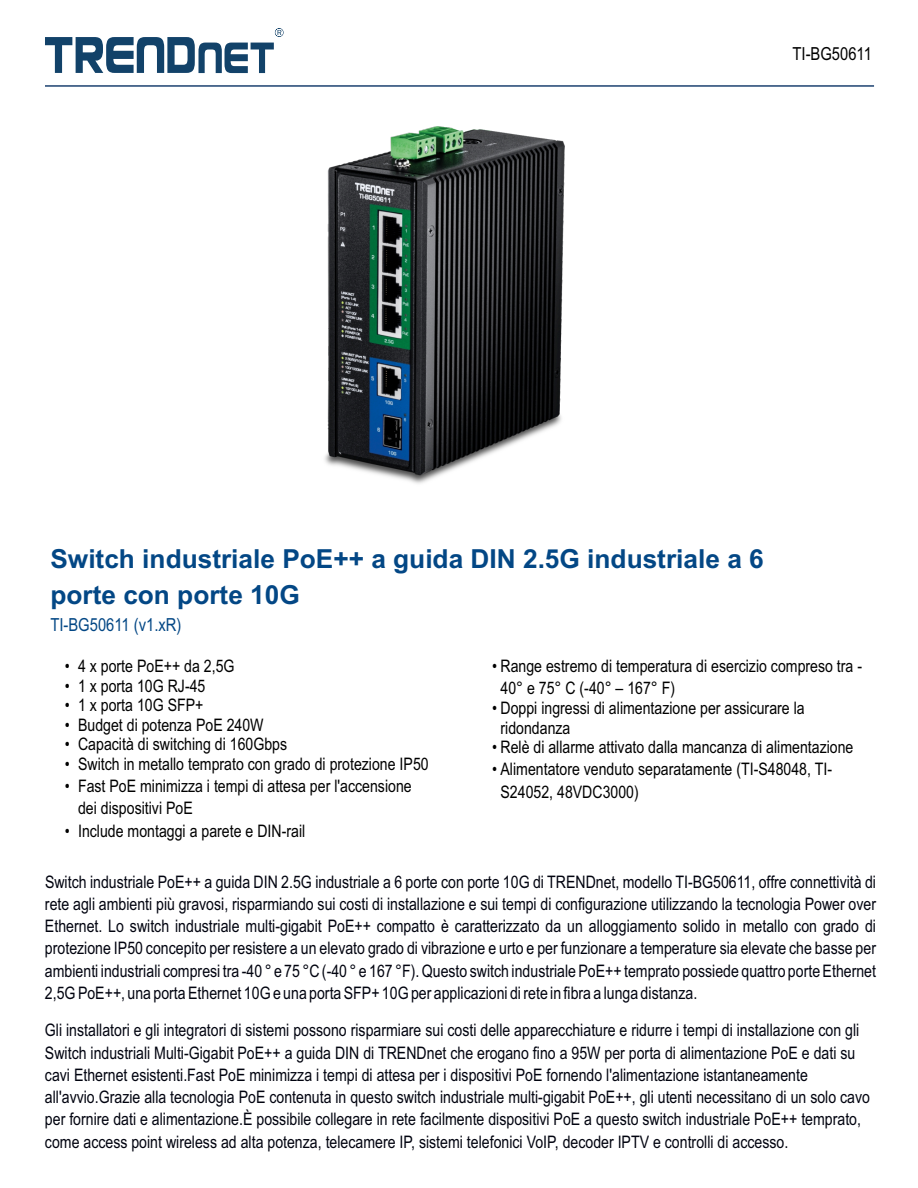
<style>
.page{position:relative;width:918px;height:1188px;background:#fff}
.page>*{position:absolute;margin:0;border:0;box-sizing:border-box;transform-origin:0 0}
.t1{font:700 26.25px/35.5px "Arial";color:#034785}
.t2{font:18px "Arial Narrow";color:#034785}
.t3{font:18px "Arial Narrow";color:#000}
.t4{font:17.25px/22.2px "Arial Narrow";color:#01030f;text-align:justify}
.t5{font:17.25px/22.2px "Arial Narrow";color:#000}
</style>
<div class="page">
<svg style="left:45px;top:28px;width:239px;height:45px"></svg>
<hr style="left:45px;top:85px;width:829px;height:2px;background:#31537d">
<img style="left:324px;top:126px;width:240px;height:358px">
<p class="t3" style="left:793px;top:47px;width:81px">TI-BG50611</p>
<h1 class="t1" style="left:50px;top:544px;width:715px">Switch industriale PoE++ a guida DIN 2.5G industriale a 6 porte con porte 10G</h1>
<p class="t2" style="left:50px;top:618px;width:132px">TI-BG50611 (v1.xR)</p>
<p class="t5" style="left:65px;top:657px;width:171px">• 4 x porte PoE++ da 2,5G</p>
<p class="t5" style="left:65px;top:676px;width:142px">• 1 x porta 10G RJ-45</p>
<p class="t5" style="left:65px;top:696px;width:140px">• 1 x porta 10G SFP+</p>
<p class="t5" style="left:65px;top:715px;width:200px">• Budget di potenza PoE 240W</p>
<p class="t5" style="left:65px;top:735px;width:224px">• Capacità di switching di 160Gbps</p>
<p class="t5" style="left:65px;top:754px;width:365px">• Switch in metallo temprato con grado di protezione IP50</p>
<p class="t5" style="left:78px;top:777px;width:335px;text-indent:-13px">• Fast PoE minimizza i tempi di attesa per l'accensione dei dispositivi PoE</p>
<p class="t5" style="left:65px;top:821px;width:242px">• Include montaggi a parete e DIN-rail</p>
<p class="t5" style="left:501px;top:657px;width:363px;text-indent:-8px">• Range estremo di temperatura di esercizio compreso tra -<br>40° e 75° C (-40° – 167° F)</p>
<p class="t5" style="left:501px;top:700px;width:306px;line-height:19.5px;text-indent:-8px">• Doppi ingressi di alimentazione per assicurare la ridondanza</p>
<p class="t5" style="left:492px;top:737px;width:363px">• Relè di allarme attivato dalla mancanza di alimentazione</p>
<p class="t5" style="left:501px;top:760px;width:333px;text-indent:-8px">• Alimentatore venduto separatamente (TI-S48048, TI-<br>S24052, 48VDC3000)</p>
<p class="t4" style="left:45px;top:872px;width:833px">Switch industriale PoE++ a guida DIN 2.5G industriale a 6 porte con porte 10G di TRENDnet, modello TI-BG50611, offre connettività di rete agli ambienti più gravosi, risparmiando sui costi di installazione e sui tempi di configurazione utilizzando la tecnologia Power over Ethernet. Lo switch industriale multi-gigabit PoE++ compatto è caratterizzato da un alloggiamento solido in metallo con grado di protezione IP50 concepito per resistere a un elevato grado di vibrazione e urto e per funzionare a temperature sia elevate che basse per ambienti industriali compresi tra -40 ° e 75 °C (-40 ° e 167 °F). Questo switch industriale PoE++ temprato possiede quattro porte Ethernet 2,5G PoE++, una porta Ethernet 10G e una porta SFP+ 10G per applicazioni di rete in fibra a lunga distanza.</p>
<p class="t4" style="left:45px;top:1021px;width:827px;text-align:left">Gli installatori e gli integratori di sistemi possono risparmiare sui costi delle apparecchiature e ridurre i tempi di installazione con gli Switch industriali Multi-Gigabit PoE++ a guida DIN di TRENDnet che erogano fino a 95W per porta di alimentazione PoE e dati su cavi Ethernet esistenti.Fast PoE minimizza i tempi di attesa per i dispositivi PoE fornendo l'alimentazione istantaneamente all'avvio.Grazie alla tecnologia PoE contenuta in questo switch industriale multi-gigabit PoE++, gli utenti necessitano di un solo cavo per fornire dati e alimentazione.È possibile collegare in rete facilmente dispositivi PoE a questo switch industriale PoE++ temprato, come access point wireless ad alta potenza, telecamere IP, sistemi telefonici VoIP, decoder IPTV e controlli di accesso.</p>
</div>
